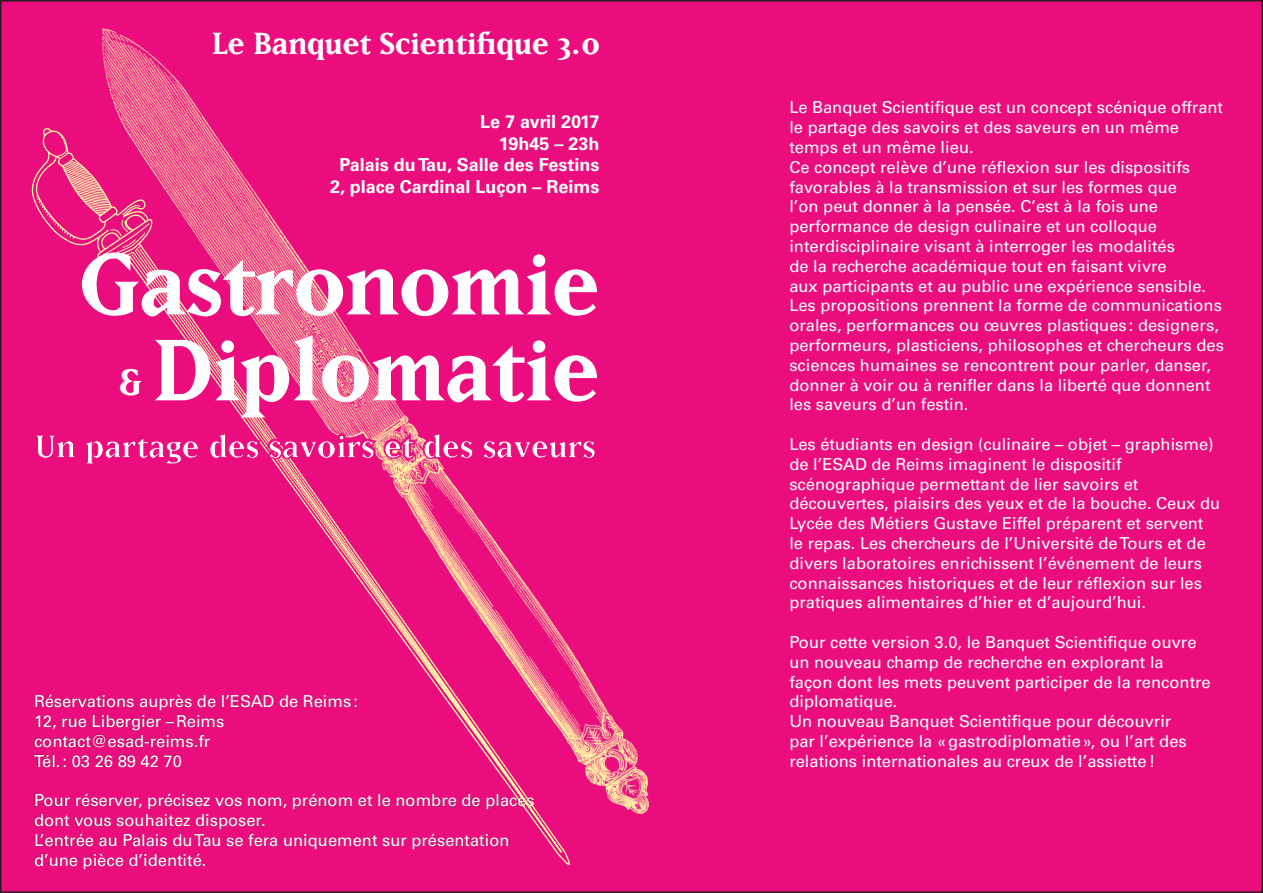
<style>
.page{position:relative;width:1263px;height:893px;background:#fff}
.page>*{position:absolute;margin:0;border:0;box-sizing:border-box;transform-origin:0 0}
.t1{font:700 43.5px "Matrix";color:#fff}
.t2{font:700 36px "Matrix";color:#fff}
.t3{font:700 18px/21.6px "Univers CE";color:#fff;text-align:right}
.t4{font:500 16.5px/19.8px "Univers CE";color:#fff}
</style>
<div class="page">
<div style="left:1px;top:1px;width:1261px;height:891px;background:#eb0d7d"></div>
<img style="left:103px;top:29px;width:545px;height:784px">
<div style="left:34px;top:695px;width:500px;height:174px;background:#231f20;opacity:.75"></div>
<svg style="left:123px;top:316px;width:449px;height:549px"></svg>
<svg style="left:129px;top:316px;width:433px;height:538px"></svg>
<svg style="left:155px;top:335px;width:442px;height:82px"></svg>
<svg style="left:31px;top:126px;width:566px;height:190px"></svg>
<svg style="left:36px;top:429px;width:564px;height:37px"></svg>
<h2 class="t2" style="left:212px;top:25px;width:389px">Le Banquet Scientifique 3.0</h2>
<h1 class="t1" style="left:119px;top:361px;width:24px">&amp;</h1>
<p class="t3" style="left:330px;top:111px;width:271px">Le 7 avril 2017<br>19h45 – 23h<br>Palais du Tau, Salle des Festins<br>2, place Cardinal Luçon – Reims</p>
<p class="t4" style="left:34px;top:692px;width:325px">Réservations auprès de l’ESAD de Reims :<br>12, rue Libergier –Reims contact@esad-reims.fr<br>Tél.: 03 26 89 42 70</p>
<p class="t4" style="left:34px;top:791px;width:502px">Pour réserver, précisez vos nom, prénom et le nombre de places dont vous souhaitez disposer.<br>L’entrée au Palais du Tau se fera uniquement sur présentation d’une pièce d’identité.</p>
<p class="t4" style="left:789px;top:98px;width:436px">Le Banquet Scientifique est un concept scénique offrant le partage des savoirs et des saveurs en un même temps et un même lieu.<br>Ce concept relève d’une réflexion sur les dispositifs favorables à la transmission et sur les formes que<br>l’on peut donner à la pensée. C’est à la fois une performance de design culinaire et un colloque interdisciplinaire visant à interroger les modalités<br>de la recherche académique tout en faisant vivre<br>aux participants et au public une expérience sensible.<br>Les propositions prennent la forme de communications orales, performances ou œuvres plastiques : designers, performeurs, plasticiens, philosophes et chercheurs des sciences humaines se rencontrent pour parler, danser, donner à voir ou à renifler dans la liberté que donnent les saveurs d’un festin.</p>
<p class="t4" style="left:789px;top:435px;width:432px">Les étudiants en design (culinaire – objet – graphisme) de l’ESAD de Reims imaginent le dispositif scénographique permettant de lier savoirs et découvertes, plaisirs des yeux et de la bouche. Ceux du Lycée des Métiers Gustave Eiffel préparent et servent le repas. Les chercheurs de l’Université de Tours et de divers laboratoires enrichissent l’événement de leurs connaissances historiques et de leur réflexion sur les pratiques alimentaires d’hier et d’aujourd’hui.</p>
<p class="t4" style="left:789px;top:633px;width:423px">Pour cette version 3.0, le Banquet Scientifique ouvre un nouveau champ de recherche en explorant la façon dont les mets peuvent participer de la rencontre diplomatique.<br>Un nouveau Banquet Scientifique pour découvrir<br>par l’expérience la «gastrodiplomatie», ou l’art des relations internationales au creux de l’assiette!</p>
</div>
